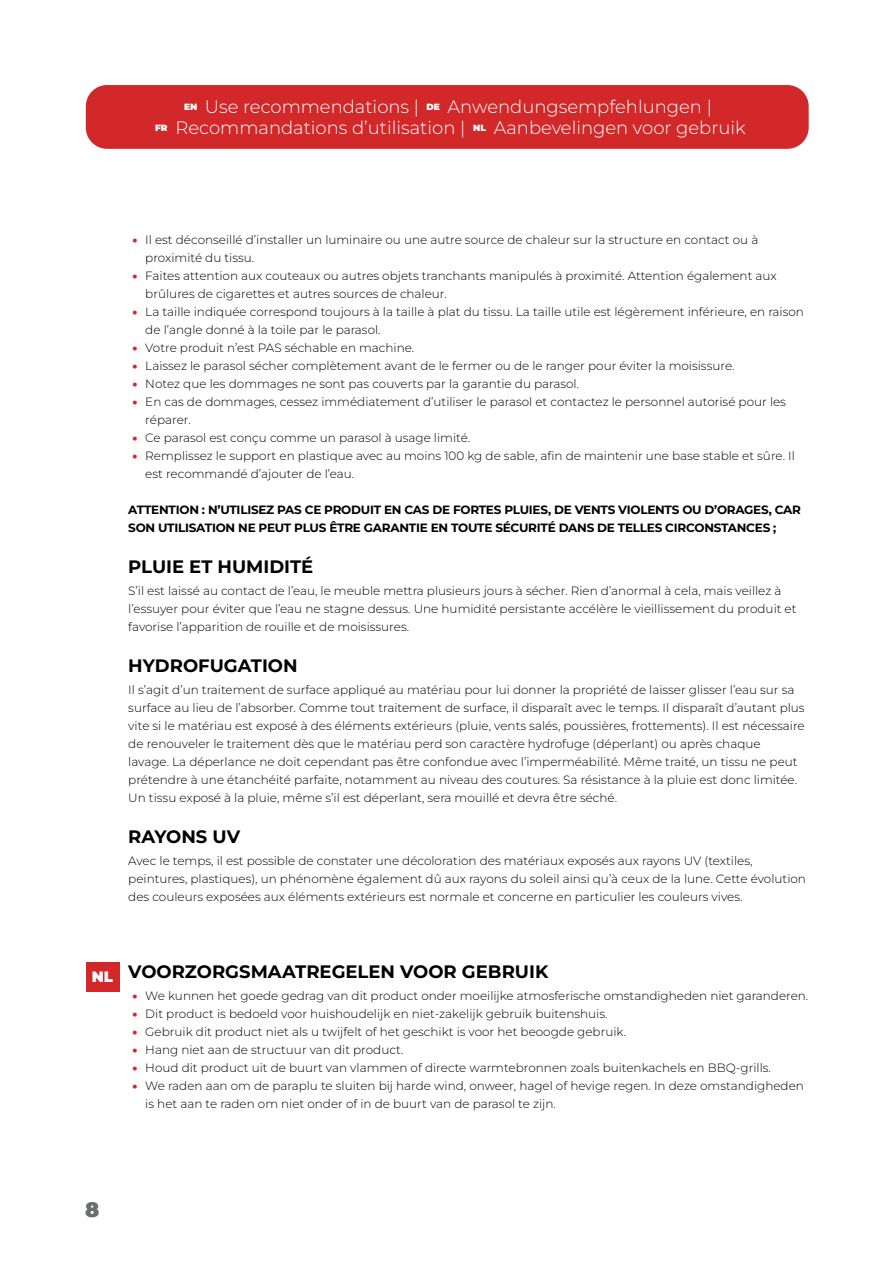
<style>
.page{position:relative;width:893px;height:1263px;background:#fff}
.page>*{position:absolute;margin:0;border:0;box-sizing:border-box;transform-origin:0 0}
.t1{font:900 21px "Montserrat";color:#6c6d70}
.t2{font:300 18px/21px "Montserrat";color:#fff;text-align:center}
.t3{font:700 18px "Montserrat";color:#000}
.t4{font:900 15px "Montserrat";color:#fff}
.t5{font:300 12px/18px "Montserrat";color:#000}
.t6{font:700 12px/18px "Montserrat";letter-spacing:-.02em;color:#000}
.s1{font-weight:900;font-size:9px}
.s2{font-weight:900;color:#d32829}
</style>
<div class="page">
<div style="left:86px;top:85px;width:723px;height:64px;background:#d32829;border-radius:21px"></div>
<div style="left:86px;top:962px;width:33px;height:30px;background:#d32829"></div>
<h2 class="t2" style="left:155px;top:95px;width:592px"><span class="s1">EN</span> Use recommendations | <span class="s1">DE</span> Anwendungsempfehlungen |<br><span class="s1">FR</span> Recommandations d’utilisation | <span class="s1">NL</span> Aanbevelingen voor gebruik</h2>
<p class="t5" style="left:145px;top:230px;width:614px;text-indent:-13px"><span class="s2">•</span> Il est déconseillé d’installer un luminaire ou une autre source de chaleur sur la structure en contact ou à proximité du tissu.</p>
<p class="t5" style="left:145px;top:266px;width:633px;text-indent:-13px"><span class="s2">•</span> Faites attention aux couteaux ou autres objets tranchants manipulés à proximité. Attention également aux brûlures de cigarettes et autres sources de chaleur.</p>
<p class="t5" style="left:145px;top:302px;width:660px;text-indent:-13px"><span class="s2">•</span> La taille indiquée correspond toujours à la taille à plat du tissu. La taille utile est légèrement inférieure, en raison de l’angle donné à la toile par le parasol.</p>
<p class="t5" style="left:133px;top:338px;width:283px"><span class="s2">•</span> Votre produit n’est PAS séchable en machine.</p>
<p class="t5" style="left:133px;top:356px;width:603px"><span class="s2">•</span> Laissez le parasol sécher complètement avant de le fermer ou de le ranger pour éviter la moisissure.</p>
<p class="t5" style="left:133px;top:374px;width:448px"><span class="s2">•</span> Notez que les dommages ne sont pas couverts par la garantie du parasol.</p>
<p class="t5" style="left:145px;top:392px;width:642px;text-indent:-13px"><span class="s2">•</span> En cas de dommages, cessez immédiatement d’utiliser le parasol et contactez le personnel autorisé pour les réparer.</p>
<p class="t5" style="left:133px;top:428px;width:339px"><span class="s2">•</span> Ce parasol est conçu comme un parasol à usage limité.</p>
<p class="t5" style="left:145px;top:446px;width:651px;text-indent:-13px"><span class="s2">•</span> Remplissez le support en plastique avec au moins 100 kg de sable, afin de maintenir une base stable et sûre. Il est recommandé d’ajouter de l’eau.</p>
<p class="t6" style="left:128px;top:500px;width:674px">ATTENTION : N’UTILISEZ PAS CE PRODUIT EN CAS DE FORTES PLUIES, DE VENTS VIOLENTS OU D’ORAGES, CAR<br>SON UTILISATION NE PEUT PLUS ÊTRE GARANTIE EN TOUTE SÉCURITÉ DANS DE TELLES CIRCONSTANCES ;</p>
<h2 class="t3" style="left:128px;top:554px;width:187px">PLUIE ET HUMIDITÉ</h2>
<p class="t5" style="left:128px;top:581px;width:670px">S’il est laissé au contact de l’eau, le meuble mettra plusieurs jours à sécher. Rien d’anormal à cela, mais veillez à l’essuyer pour éviter que l’eau ne stagne dessus. Une humidité persistante accélère le vieillissement du produit et favorise l’apparition de rouille et de moisissures.</p>
<h2 class="t3" style="left:128px;top:653px;width:171px">HYDROFUGATION</h2>
<p class="t5" style="left:128px;top:680px;width:678px">Il s’agit d’un traitement de surface appliqué au matériau pour lui donner la propriété de laisser glisser l’eau sur sa surface au lieu de l’absorber. Comme tout traitement de surface, il disparaît avec le temps. Il disparaît d’autant plus vite si le matériau est exposé à des éléments extérieurs (pluie, vents salés, poussières, frottements). Il est nécessaire de renouveler le traitement dès que le matériau perd son caractère hydrofuge (déperlant) ou après chaque<br>lavage. La déperlance ne doit cependant pas être confondue avec l’imperméabilité. Même traité, un tissu ne peut prétendre à une étanchéité parfaite, notamment au niveau des coutures. Sa résistance à la pluie est donc limitée.<br>Un tissu exposé à la pluie, même s’il est déperlant, sera mouillé et devra être séché.</p>
<h2 class="t3" style="left:128px;top:824px;width:113px">RAYONS UV</h2>
<p class="t5" style="left:128px;top:851px;width:679px">Avec le temps, il est possible de constater une décoloration des matériaux exposés aux rayons UV (textiles, peintures, plastiques), un phénomène également dû aux rayons du soleil ainsi qu’à ceux de la lune. Cette évolution des couleurs exposées aux éléments extérieurs est normale et concerne en particulier les couleurs vives.</p>
<p class="t4" style="left:92px;top:966px;width:23px">NL</p>
<h2 class="t3" style="left:128px;top:958px;width:421px">VOORZORGSMAATREGELEN VOOR GEBRUIK</h2>
<p class="t5" style="left:133px;top:986px;width:677px"><span class="s2">•</span> We kunnen het goede gedrag van dit product onder moeilijke atmosferische omstandigheden niet garanderen.</p>
<p class="t5" style="left:133px;top:1004px;width:476px"><span class="s2">•</span> Dit product is bedoeld voor huishoudelijk en niet-zakelijk gebruik buitenshuis.</p>
<p class="t5" style="left:133px;top:1022px;width:495px"><span class="s2">•</span> Gebruik dit product niet als u twijfelt of het geschikt is voor het beoogde gebruik.</p>
<p class="t5" style="left:133px;top:1040px;width:272px"><span class="s2">•</span> Hang niet aan de structuur van dit product.</p>
<p class="t5" style="left:133px;top:1058px;width:640px"><span class="s2">•</span> Houd dit product uit de buurt van vlammen of directe warmtebronnen zoals buitenkachels en BBQ-grills.</p>
<p class="t5" style="left:145px;top:1076px;width:660px;text-indent:-13px"><span class="s2">•</span> We raden aan om de paraplu te sluiten bij harde wind, onweer, hagel of hevige regen. In deze omstandigheden is het aan te raden om niet onder of in de buurt van de parasol te zijn.</p>
<h1 class="t1" style="left:85px;top:1194px;width:16px">8</h1>
</div>
